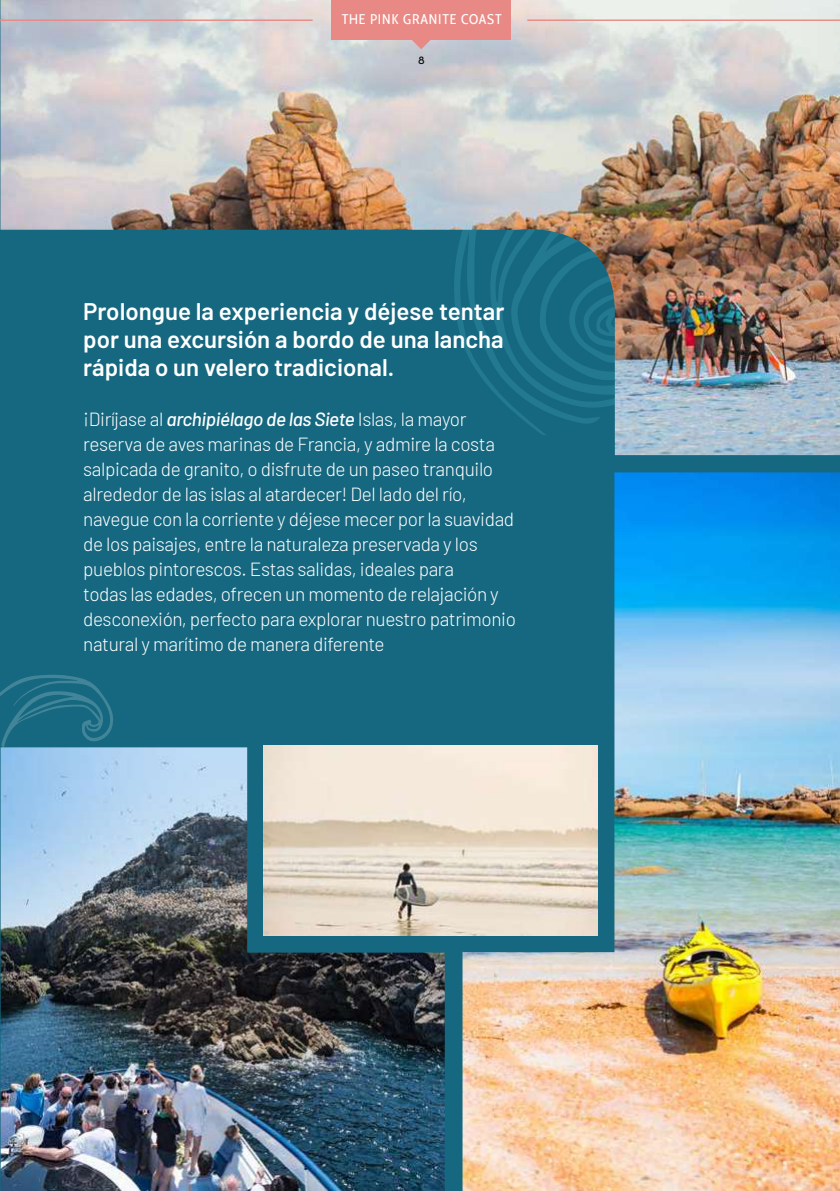
<style>
.page{position:relative;width:840px;height:1191px;background:#fff}
.page>*{position:absolute;margin:0;border:0;box-sizing:border-box;transform-origin:0 0}
.t1{font:600 24px/28px "Barlow";color:#fff;text-align:justify}
.t2{font:300 19px/25px "Barlow";letter-spacing:-.02em;color:#fff}
.t3{font:14px "Cabin Condensed";letter-spacing:.06em;color:#fff}
.t4{font:11.2px "Sofia Pro";color:#000}
.s1{font-weight:500;font-style:italic}
</style>
<div class="page">
<div style="left:0;top:0;width:839px;height:1191px;background:#166880"></div>
<img style="left:0;top:747px;width:444px;height:444px">
<img style="left:264px;top:746px;width:198px;height:189px">
<img style="left:462px;top:472px;width:377px;height:719px">
<img style="left:0;top:0;width:839px;height:455px">
<svg style="left:835px;top:0;width:4px;height:89px"></svg>
<svg style="left:836px;top:101px;width:3px;height:213px"></svg>
<svg style="left:0;top:674px;width:113px;height:73px"></svg>
<div style="left:331px;top:0;width:179px;height:39px;background:#e98985"></div>
<hr style="left:527px;top:20px;width:312px;height:1px;background:#e98985">
<hr style="left:0;top:20px;width:312px;height:1px;background:#e98985">
<svg style="left:409px;top:39px;width:23px;height:10px"></svg>
<p class="t3" style="left:341px;top:8px;width:161px">THE PINK GRANITE COAST</p>
<p class="t4" style="left:418px;top:52px;width:8px">8</p>
<p class="t1" style="left:83px;top:295px;width:422px">Prolongue la experiencia y déjese tentar por una excursión a bordo de una lancha rápida o un velero tradicional.</p>
<p class="t2" style="left:83px;top:405px;width:434px">¡Diríjase al <span class="s1">archipiélago de las Siete</span> Islas, la mayor reserva de aves marinas de Francia, y admire la costa salpicada de granito, o disfrute de un paseo tranquilo alrededor de las islas al atardecer! Del lado del río, navegue con la corriente y déjese mecer por la suavidad de los paisajes, entre la naturaleza preservada y los pueblos pintorescos. Estas salidas, ideales para<br>todas las edades, ofrecen un momento de relajación y desconexión, perfecto para explorar nuestro patrimonio natural y marítimo de manera diferente</p>
</div>
